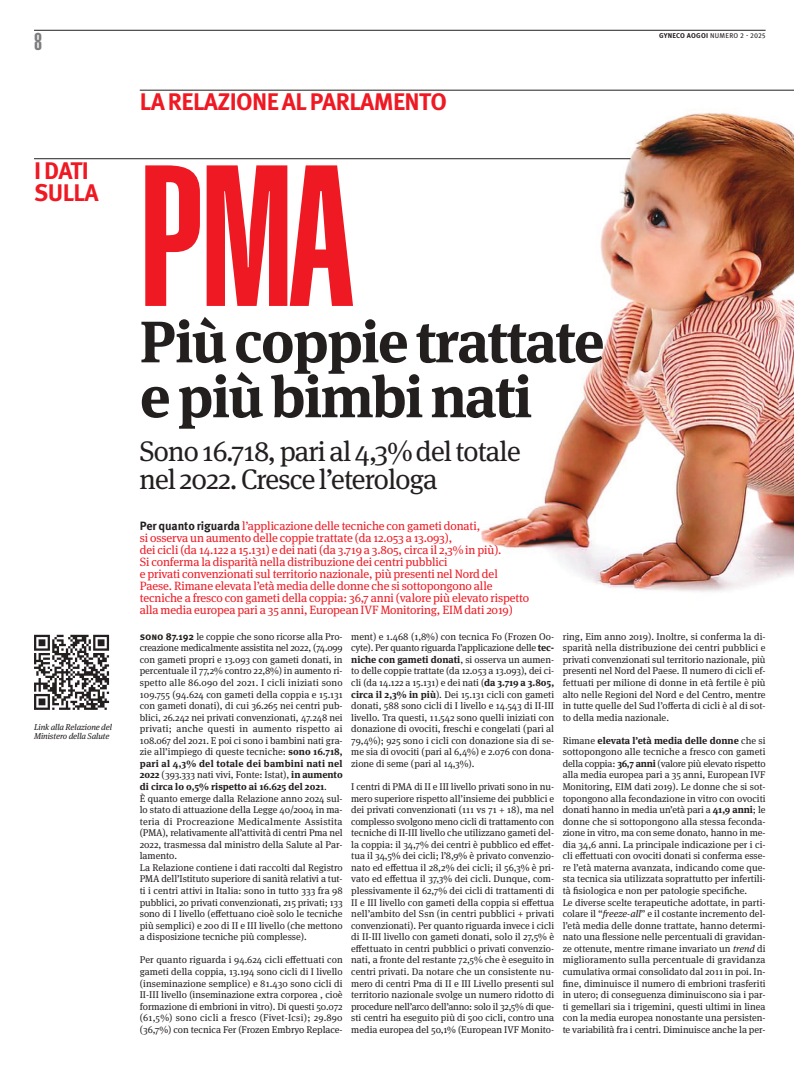
<style>
.page{position:relative;width:794px;height:1078px;background:#fff}
.page>*{position:absolute;margin:0;border:0;box-sizing:border-box;transform-origin:0 0}
.t1{font:900 extra-condensed 197.3px "Helvetica";color:#ef1923}
.t2{font:700 58.4px/54.9px "Meta Serif OT";color:#241f1f}
.t3{font:28.3px/28.1px "Meta Serif OT";letter-spacing:-.03em;color:#241f1f}
.t4{font:700 24px/22px "Meta Pro";letter-spacing:-.025em;color:#ef1923}
.t5{font:900 extra-condensed 24px "Helvetica";color:#7d7c7e}
.t6{font:12px/12.1px "Meta Serif OT";letter-spacing:-.01em;color:#ef1923}
.t7{font:9.8px/11.5px "Meta Serif OT";color:#241f1f;text-align:justify}
.t8{font:italic 8.5px/9px "Meta Serif OT";letter-spacing:-.01em;color:#241f1f}
.t9{font:7px "Meta Pro";letter-spacing:.035em;color:#241f1f}
.s1{font-weight:700}
.s2{font-family:"Meta Pro";font-weight:700;color:#241f1f}
.s3{font-family:"Meta Pro";font-weight:700;font-size:10px}
.s4{font-style:italic}
</style>
<div class="page">
<img style="left:419px;top:29px;width:375px;height:563px">
<hr style="left:34px;top:30px;width:731px;height:1px;background:#241f1f">
<hr style="left:140px;top:90px;width:654px;height:1px;background:#241f1f">
<hr style="left:34px;top:158px;width:596px;height:1px;background:#241f1f">
<svg style="left:34px;top:634px;width:75px;height:75px"></svg>
<h3 class="t5" style="left:34px;top:33px;width:9px">8</h3>
<p class="t9" style="left:659px;top:33px;width:108px"><span class="s1">GYNECO AOGOI</span> NUMERO 2 - 2025</p>
<h3 class="t4" style="left:34px;top:161px;width:66px">I DATI<br>SULLA</h3>
<p class="t8" style="left:34px;top:722px;width:79px">Link alla Relazione del<br>Ministero della Salute</p>
<h3 class="t4" style="left:140px;top:93px;width:308px">LA RELAZIONE AL PARLAMENTO</h3>
<h1 class="t1" style="left:140px;top:165px;width:216px">PMA</h1>
<h2 class="t2" style="left:140px;top:319px;width:466px">Più coppie trattate e più bimbi nati</h2>
<h3 class="t3" style="left:139px;top:439px;width:383px">Sono 16.718, pari al 4,3% del totale nel 2022. Cresce l’eterologa</h3>
<p class="t6" style="left:140px;top:520px;width:391px"><span class="s2">Per quanto riguarda</span> l’applicazione delle tecniche con gameti donati,<br>si osserva un aumento delle coppie trattate (da 12.053 a 13.093),<br>dei cicli (da 14.122 a 15.131) e dei nati (da 3.719 a 3.805, circa il 2,3% in più).<br>Si conferma la disparità nella distribuzione dei centri pubblici<br>e privati convenzionati sul territorio nazionale, più presenti nel Nord del Paese. Rimane elevata l’età media delle donne che si sottopongono alle tecniche a fresco con gameti della coppia: 36,7 anni (valore più elevato rispetto alla media europea pari a 35 anni, European IVF Monitoring, EIM dati 2019)</p>
<p class="t7" style="left:140px;top:631px;width:204px;text-align:left"><span class="s3">sono 87.192</span> le coppie che sono ricorse alla Pro&shy;creazione medicalmente assistita nel 2022, (74.099 con gameti propri e 13.093 con gameti donati, in percentuale il 77,2% contro 22,8%) in aumento ri&shy;spetto alle 86.090 del 2021. I cicli iniziati sono 109.755 (94.624 con gameti della coppia e 15.131 con gameti donati), di cui 36.265 nei centri pub&shy;blici, 26.242 nei privati convenzionati, 47.248 nei privati; anche questi in aumento rispetto ai 108.067 del 2021. E poi ci sono i bambini nati gra&shy;zie all’impiego di queste tecniche: <span class="s1">sono 16.718, pari al 4,3% del totale dei bambini nati nel 2022</span> (393.333 nati vivi, Fonte: Istat), <span class="s1">in aumento di circa lo 0,5% rispetto ai 16.625 del 2021</span>.<br>È quanto emerge dalla Relazione anno 2024 sul&shy;lo stato di attuazione della Legge 40/2004 in ma&shy;teria di Procreazione Medicalmente Assistita (PMA), relativamente all’attività di centri Pma nel 2022, trasmessa dal ministro della Salute al Par&shy;lamento.<br>La Relazione contiene i dati raccolti dal Registro PMA dell’Istituto superiore di sanità relativi a tut&shy;ti i centri attivi in Italia: sono in tutto 333 fra 98 pubblici, 20 privati convenzionati, 215 privati; 133 sono di I livello (effettuano cioè solo le tecniche più semplici) e 200 di II e III livello (che mettono a disposizione tecniche più complesse).</p>
<p class="t7" style="left:140px;top:954px;width:204px">Per quanto riguarda i 94.624 cicli effettuati con gameti della coppia, 13.194 sono cicli di I livello (inseminazione semplice) e 81.430 sono cicli di II-III livello (inseminazione extra corporea , cioè formazione di embrioni in vitro). Di questi 50.072 (61,5%) sono cicli a fresco (Fivet-Icsi); 29.890 (36,7%) con tecnica Fer (Frozen Embryo Replace-</p>
<p class="t7" style="left:351px;top:631px;width:204px">ment) e 1.468 (1,8%) con tecnica Fo (Frozen Oo&shy;cyte). Per quanto riguarda l’applicazione delle <span class="s1">tec&shy;niche con gameti donati</span>, si osserva un aumen&shy;to delle coppie trattate (da 12.053 a 13.093), dei ci&shy;cli (da 14.122 a 15.131) e dei nati (<span class="s1">da 3.719 a 3.805, circa il 2,3% in più</span>). Dei 15.131 cicli con gameti donati, 588 sono cicli di I livello e 14.543 di II-III livello. Tra questi, 11.542 sono quelli iniziati con donazione di ovociti, freschi e congelati (pari al 79,4%); 925 sono i cicli con donazione sia di se&shy;me sia di ovociti (pari al 6,4%) e 2.076 con dona&shy;zione di seme (pari al 14,3%).</p>
<p class="t7" style="left:351px;top:781px;width:204px">I centri di PMA di II e III livello privati sono in nu&shy;mero superiore rispetto all’insieme dei pubblici e dei privati convenzionati (111 vs 71 + 18), ma nel complesso svolgono meno cicli di trattamento con tecniche di II-III livello che utilizzano gameti del&shy;la coppia: il 34,7% dei centri è pubblico ed effet&shy;tua il 34,5% dei cicli; l’8,9% è privato convenzio&shy;nato ed effettua il 28,2% dei cicli; il 56,3% è pri&shy;vato ed effettua il 37,3% dei cicli. Dunque, com&shy;plessivamente il 62,7% dei cicli di trattamenti di II e III livello con gameti della coppia si effettua nell’ambito del Ssn (in centri pubblici + privati convenzionati). Per quanto riguarda invece i cicli di II-III livello con gameti donati, solo il 27,5% è effettuato in centri pubblici o privati convenzio&shy;nati, a fronte del restante 72,5% che è eseguito in centri privati. Da notare che un consistente nu&shy;mero di centri Pma di II e III Livello presenti sul territorio nazionale svolge un numero ridotto di procedure nell’arco dell’anno: solo il 32,5% di que&shy;sti centri ha eseguito più di 500 cicli, contro una media europea del 50,1% (European IVF Monito-</p>
<p class="t7" style="left:562px;top:631px;width:204px">ring, Eim anno 2019). Inoltre, si conferma la di&shy;sparità nella distribuzione dei centri pubblici e privati convenzionati sul territorio nazionale, più presenti nel Nord del Paese. Il numero di cicli ef&shy;fettuati per milione di donne in età fertile è più alto nelle Regioni del Nord e del Centro, mentre in tutte quelle del Sud l’offerta di cicli è al di sot&shy;to della media nazionale.</p>
<p class="t7" style="left:562px;top:735px;width:204px;text-align:left">Rimane <span class="s1">elevata l’età media delle donne</span> che si sottopongono alle tecniche a fresco con gameti della coppia: <span class="s1">36,7 anni</span> (valore più elevato rispetto alla media europea pari a 35 anni, European IVF Monitoring, EIM dati 2019). Le donne che si sot&shy;topongono alla fecondazione in vitro con ovociti donati hanno in media un’età pari a <span class="s1">41,9 anni</span>; le donne che si sottopongono alla stessa feconda&shy;zione in vitro, ma con seme donato, hanno in me&shy;dia 34,6 anni. La principale indicazione per i ci&shy;cli effettuati con ovociti donati si conferma esse&shy;re l’età materna avanzata, indicando come que&shy;sta tecnica sia utilizzata soprattutto per infertili&shy;tà fisiologica e non per patologie specifiche.<br>Le diverse scelte terapeutiche adottate, in parti&shy;colare il “<span class="s4">freeze-all</span>” e il costante incremento del&shy;l’età media delle donne trattate, hanno determi&shy;nato una flessione nelle percentuali di gravidan&shy;ze ottenute, mentre rimane invariato un <span class="s4">trend</span> di miglioramento sulla percentuale di gravidanza cumulativa ormai consolidato dal 2011 in poi. In&shy;fine, diminuisce il numero di embrioni trasferiti in utero; di conseguenza diminuiscono sia i par&shy;ti gemellari sia i trigemini, questi ultimi in linea con la media europea nonostante una persisten&shy;te variabilità fra i centri. Diminuisce anche la per-</p>
</div>
